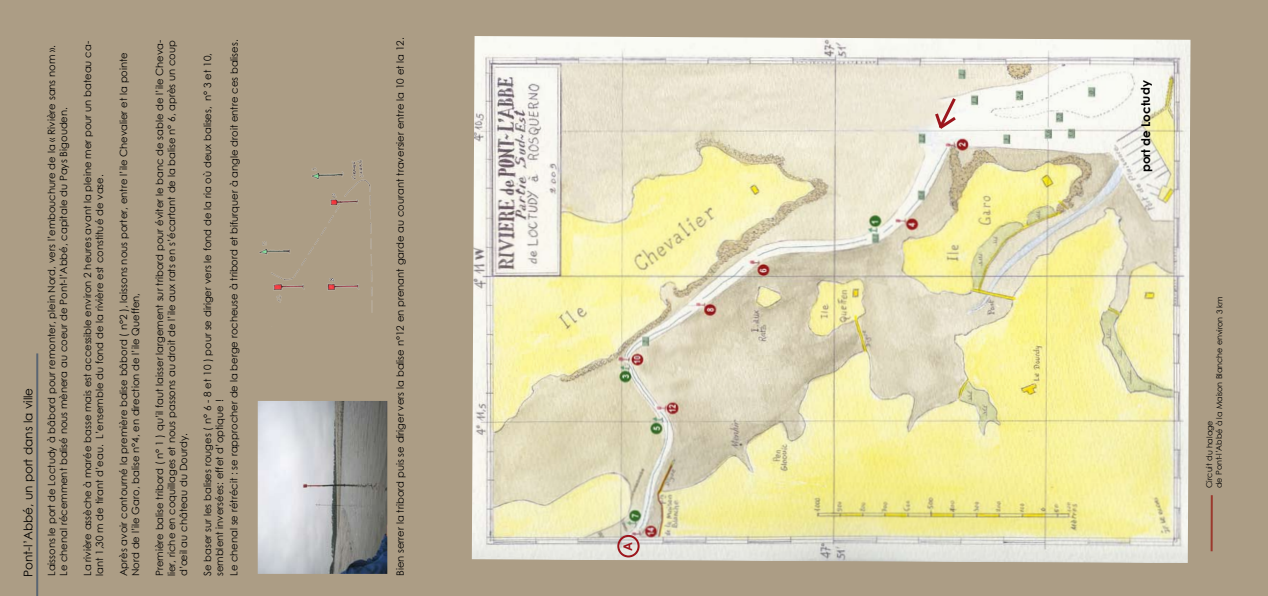
<style>
.page{position:relative;width:1268px;height:596px;background:#fff}
.page>*{position:absolute;margin:0;border:0;box-sizing:border-box;transform-origin:0 0}
.t1{font:12px "Century Gothic";color:#000}
.t2{font:700 12px "Century Gothic";letter-spacing:-.005em;color:#000}
.t3{font:700 12px "Century Gothic";color:#9c151c}
.t4{font:10px/12px "Century Gothic";color:#000}
.t5{font:8px/9.8px "Century Gothic";letter-spacing:-.005em;color:#000}
</style>
<div class="page">
<div style="left:0;top:0;width:1267px;height:595px;background:#ac9d85"></div>
<img style="left:471px;top:36px;width:719px;height:527px">
<img style="left:257px;top:401px;width:130px;height:172px">
<img style="left:259px;top:159px;width:114px;height:154px">
<hr style="left:36px;top:353px;width:2px;height:242px;background:#5a6572">
<svg style="left:932px;top:95px;width:26px;height:37px"></svg>
<div style="left:617px;top:534px;width:22px;height:23px;border:2px solid #9c151c;border-radius:50%"></div>
<hr style="left:1210px;top:495px;width:2px;height:56px;background:#9b392d">
<p class="t1" style="left:20px;top:576px;width:190px;rotate:-90deg">Pont-l’Abbé, un port dans la ville</p>
<p class="t4" style="left:45px;top:575px;width:532px;rotate:-90deg">Laissons le port de Loctudy à bâbord pour remonter, plein Nord, vers l’embouchure de la « Rivière sans nom ».<br>Le chenal récemment balisé nous mènera au coeur de Pont-l’Abbé, capitale du Pays Bigouden.</p>
<p class="t4" style="left:81px;top:575px;width:536px;rotate:-90deg">La rivière assèche à marée basse mais est accessible environ 2 heures avant la pleine mer pour un bateau ca&shy;lant 1,30 m de tirant d’eau. L’ensemble du fond de la rivière est constitué de vase.</p>
<p class="t4" style="left:117px;top:575px;width:525px;rotate:-90deg">Après avoir contourné la première balise bâbord ( n°2 ), laissons nous porter, entre l’ile Chevalier et la pointe<br>Nord de l’ile Garo, balise n°4, en direction de l’ile Queffen,</p>
<p class="t4" style="left:153px;top:575px;width:537px;rotate:-90deg">Première balise tribord ( n° 1 ) qu’il faut laisser largement sur tribord pour éviter le banc de sable de l’ile Cheva-</p>
<p class="t4" style="left:165px;top:575px;width:537px;rotate:-90deg">lier, riche en coquillages et nous passons au droit de l’ile aux rats en s’écartant de la balise n° 6, après un coup d’œil au château du Dourdy.</p>
<p class="t4" style="left:228px;top:575px;width:537px;rotate:-90deg">Le chenal se rétrécit : se rapprocher de la berge rocheuse à tribord et bifurquer à angle droit entre ces balises.</p>
<p class="t4" style="left:394px;top:575px;width:540px;rotate:-90deg">Bien serrer la tribord puis se diriger vers la balise n°12 en prenant garde au courant traversier entre la 10 et la 12.</p>
<p class="t4" style="left:201px;top:575px;width:524px;rotate:-90deg">Se baser sur les balises rouges ( n° 6 - 8 et 10 ) pour se diriger vers le fond de la ria où deux balises, n° 3 et 10, semblent inversées: effet d’optique !</p>
<p class="t3" style="left:618px;top:550px;width:10px;rotate:-90deg">A</p>
<p class="t2" style="left:1136px;top:172px;width:93px;rotate:-90deg">port de Loctudy</p>
<p class="t5" style="left:1204px;top:488px;width:193px;rotate:-90deg">Circuit du halage<br>de Pont-l’Abbé à la Maison Blanche environ 3 km</p>
</div>
